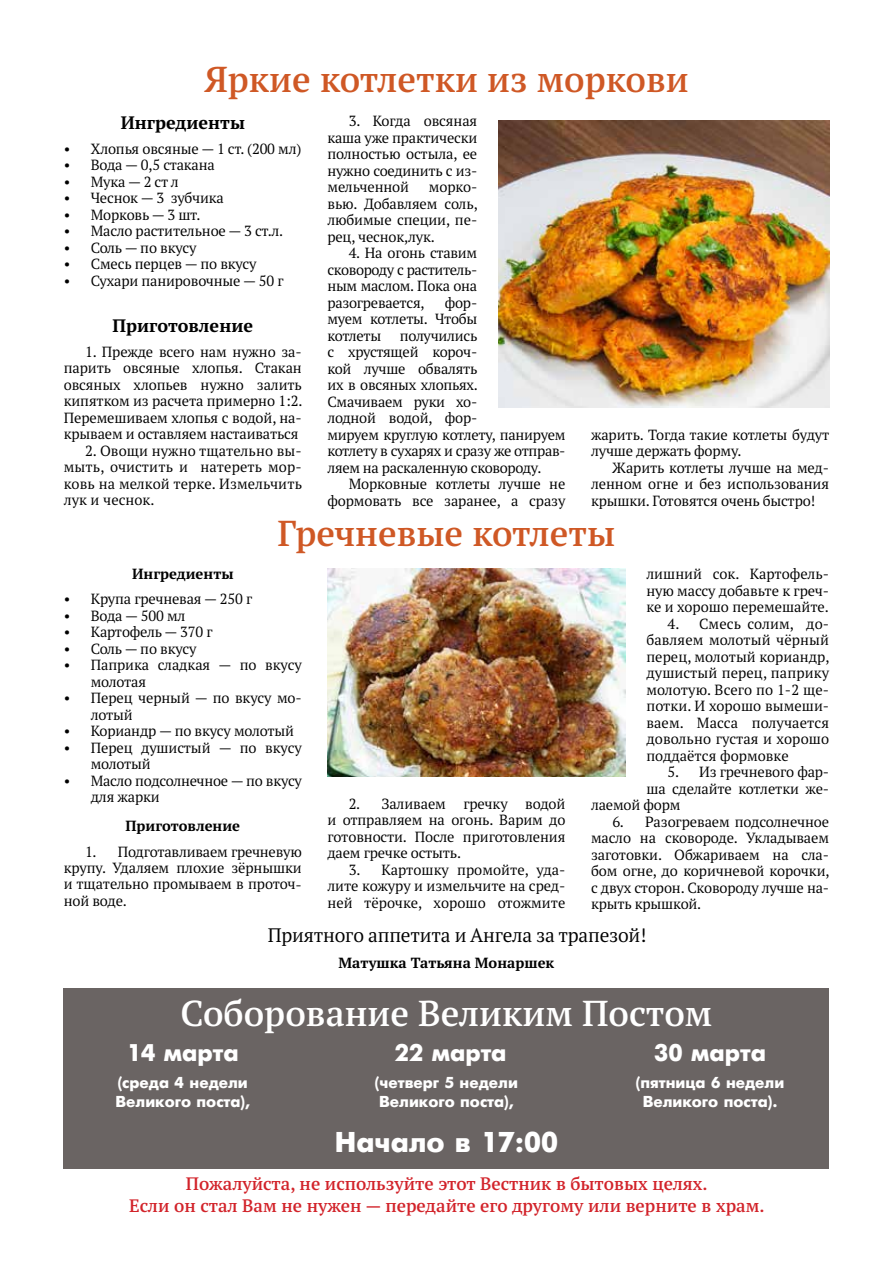
<style>
.page{position:relative;width:893px;height:1263px;background:#fff}
.page>*{position:absolute;margin:0;border:0;box-sizing:border-box;transform-origin:0 0}
.t1{font:600 36px "PT Serif Pro";color:#cf5825}
.t2{font:600 36px "PT Serif Pro";color:#fff}
.t3{font:28.5px "Futuris Extra Cyrillic";color:#fff}
.t4{font:24px "Futuris Extra Cyrillic";color:#fff}
.t5{font:19.5px "PT Serif Pro";letter-spacing:-.01em;color:#000}
.t6{font:600 18px/21.6px "PT Serif Pro";color:#d2232a;text-align:center}
.t7{font:700 18px "PT Serif Pro";color:#000}
.t8{font:15.75px/18.9px "Futuris Extra Cyrillic";color:#fff}
.t9{font:14.7px/16.5px "PT Serif Pro";letter-spacing:-.01em;color:#000;text-align:justify}
.t10{font:700 14.7px "PT Serif Pro";color:#000}
</style>
<div class="page">
<div style="left:64px;top:988px;width:765px;height:180px;background:#6a6463"></div>
<img style="left:499px;top:120px;width:330px;height:287px">
<img style="left:327px;top:568px;width:298px;height:208px">
<h1 class="t1" style="left:204px;top:55px;width:486px">Яркие котлетки из моркови</h1>
<p class="t7" style="left:121px;top:110px;width:126px">Ингредиенты</p>
<p class="t9" style="left:64px;top:140px;width:239px">• Хлопья овсяные — 1 ст. (200 мл)</p>
<p class="t9" style="left:64px;top:157px;width:153px">• Вода — 0,5 стакана</p>
<p class="t9" style="left:64px;top:173px;width:116px">• Мука — 2 ст л</p>
<p class="t9" style="left:64px;top:190px;width:161px">• Чеснок — 3 зубчика</p>
<p class="t9" style="left:64px;top:206px;width:138px">• Морковь — 3 шт.</p>
<p class="t9" style="left:64px;top:223px;width:221px">• Масло растительное — 3 ст.л.</p>
<p class="t9" style="left:64px;top:239px;width:134px">• Соль — по вкусу</p>
<p class="t9" style="left:64px;top:256px;width:194px">• Смесь перцев — по вкусу</p>
<p class="t9" style="left:64px;top:272px;width:221px">• Сухари панировочные — 50 г</p>
<p class="t7" style="left:113px;top:313px;width:142px">Приготовление</p>
<p class="t9" style="left:64px;top:343px;width:240px;text-indent:21px">1. Прежде всего нам нужно за&shy;парить овсяные хлопья. Стакан овсяных хлопьев нужно залить кипятком из расчета примерно 1:2.<br>Перемешиваем хлопья с водой, на&shy;крываем и оставляем настаиваться</p>
<p class="t9" style="left:64px;top:442px;width:240px;text-indent:21px">2. Овощи нужно тщательно вы&shy;мыть, очистить и натереть мор&shy;ковь на мелкой терке. Измельчить лук и чеснок.</p>
<p class="t9" style="left:327px;top:112px;width:151px;text-indent:21px">3. Когда овсяная каша уже практически полностью остыла, ее нужно соединить с из&shy;мельченной</p>
<p class="t9" style="left:327px;top:178px;width:152px;text-indent:101px">морко&shy;вью. Добавляем соль, любимые специи, пе&shy;рец, чеснок,лук.</p>
<p class="t9" style="left:327px;top:244px;width:151px;text-indent:21px">4. На огонь ставим сковороду с раститель&shy;ным маслом. Пока она разогревается,</p>
<p class="t9" style="left:327px;top:294px;width:151px;text-indent:117px">фор&shy;муем котлеты. Чтобы котлеты</p>
<p class="t9" style="left:327px;top:327px;width:240px;text-align:left;text-indent:72px">получились<br>с хрустящей короч-<br>кой лучше обвалять<br>их в овсяных хлопьях.<br>Смачиваем руки хо-<br>лодной водой, фор-<br>мируем круглую котлету, панируем котлету в сухарях и сразу же отправ&shy;ляем на раскаленную сковороду.</p>
<p class="t9" style="left:327px;top:475px;width:239px;text-align:right">Морковные котлеты лучше не формовать все заранее, а сразу</p>
<p class="t9" style="left:591px;top:426px;width:240px">жарить. Тогда такие котлеты будут лучше держать форму.</p>
<p class="t9" style="left:591px;top:459px;width:240px;text-indent:21px">Жарить котлеты лучше на мед&shy;ленном огне и без использования крышки. Готовятся очень быстро!</p>
<h1 class="t1" style="left:278px;top:510px;width:339px">Гречневые котлеты</h1>
<p class="t10" style="left:132px;top:564px;width:103px">Ингредиенты</p>
<p class="t9" style="left:64px;top:590px;width:190px">• Крупа гречневая — 250 г</p>
<p class="t9" style="left:64px;top:607px;width:123px">• Вода — 500 мл</p>
<p class="t9" style="left:64px;top:623px;width:150px">• Картофель — 370 г</p>
<p class="t9" style="left:64px;top:640px;width:134px">• Соль — по вкусу</p>
<p class="t9" style="left:91px;top:656px;width:213px;text-indent:-27px">• Паприка сладкая — по вкусу молотая</p>
<p class="t9" style="left:91px;top:689px;width:213px;text-indent:-27px">• Перец черный — по вкусу мо&shy;лотый</p>
<p class="t9" style="left:64px;top:722px;width:232px">• Кориандр — по вкусу молотый</p>
<p class="t9" style="left:91px;top:739px;width:213px;text-indent:-27px">• Перец душистый — по вкусу молотый</p>
<p class="t9" style="left:91px;top:772px;width:213px;text-indent:-27px">• Масло подсолнечное — по вкусу для жарки</p>
<p class="t10" style="left:125px;top:816px;width:116px">Приготовление</p>
<p class="t9" style="left:64px;top:843px;width:240px;text-indent:21px">1. Подготавливаем гречневую крупу. Удаляем плохие зёрнышки и тщательно промываем в проточ&shy;ной воде.</p>
<p class="t9" style="left:327px;top:795px;width:240px;text-indent:21px">2. Заливаем гречку водой и отправляем на огонь. Варим до готовности. После приготовления даем гречке остыть.</p>
<p class="t9" style="left:327px;top:861px;width:240px;text-indent:21px">3. Картошку промойте, уда&shy;лите кожуру и измельчите на сред&shy;ней тёрочке, хорошо отожмите</p>
<p class="t9" style="left:646px;top:565px;width:184px">лишний сок. Картофель&shy;ную массу добавьте к греч&shy;ке и хорошо перемешайте.</p>
<p class="t9" style="left:646px;top:615px;width:185px;text-indent:21px">4. Смесь солим, до&shy;бавляем молотый чёрный перец, молотый кориандр, душистый перец, паприку молотую. Всего по 1-2 ще&shy;потки. И хорошо вымеши&shy;ваем. Масса получается довольно густая и хорошо поддаётся формовке</p>
<p class="t9" style="left:668px;top:763px;width:163px">5. Из гречневого фар-</p>
<p class="t9" style="left:646px;top:780px;width:184px">ша сделайте котлетки же-</p>
<p class="t9" style="left:591px;top:796px;width:91px">лаемой форм</p>
<p class="t9" style="left:591px;top:813px;width:240px;text-indent:21px">6. Разогреваем подсолнечное масло на сковороде. Укладываем заготовки. Обжариваем на сла&shy;бом огне, до коричневой корочки, с двух сторон. Сковороду лучше на&shy;крыть крышкой.</p>
<h3 class="t5" style="left:268px;top:922px;width:380px">Приятного аппетита и Ангела за трапезой!</h3>
<p class="t10" style="left:339px;top:953px;width:217px">Матушка Татьяна Монаршек</p>
<h1 class="t2" style="left:181px;top:989px;width:533px">Соборование Великим Постом</h1>
<h3 class="t4" style="left:127px;top:1039px;width:113px">14 марта</h3>
<p class="t8" style="left:116px;top:1073px;width:136px">(среда 4 недели<br>Великого поста),</p>
<h3 class="t4" style="left:395px;top:1039px;width:113px">22 марта</h3>
<p class="t8" style="left:375px;top:1073px;width:144px">(четверг 5 недели<br>Великого поста),</p>
<h2 class="t3" style="left:335px;top:1126px;width:225px">Начало в 17:00</h2>
<h3 class="t4" style="left:654px;top:1039px;width:113px">30 марта</h3>
<p class="t8" style="left:636px;top:1073px;width:150px;text-align:center">(пятница 6 недели<br>Великого поста).</p>
<p class="t6" style="left:129px;top:1173px;width:637px">Пожалуйста, не используйте этот Вестник в бытовых целях.<br>Если он стал Вам не нужен — передайте его другому или верните в храм.</p>
</div>
